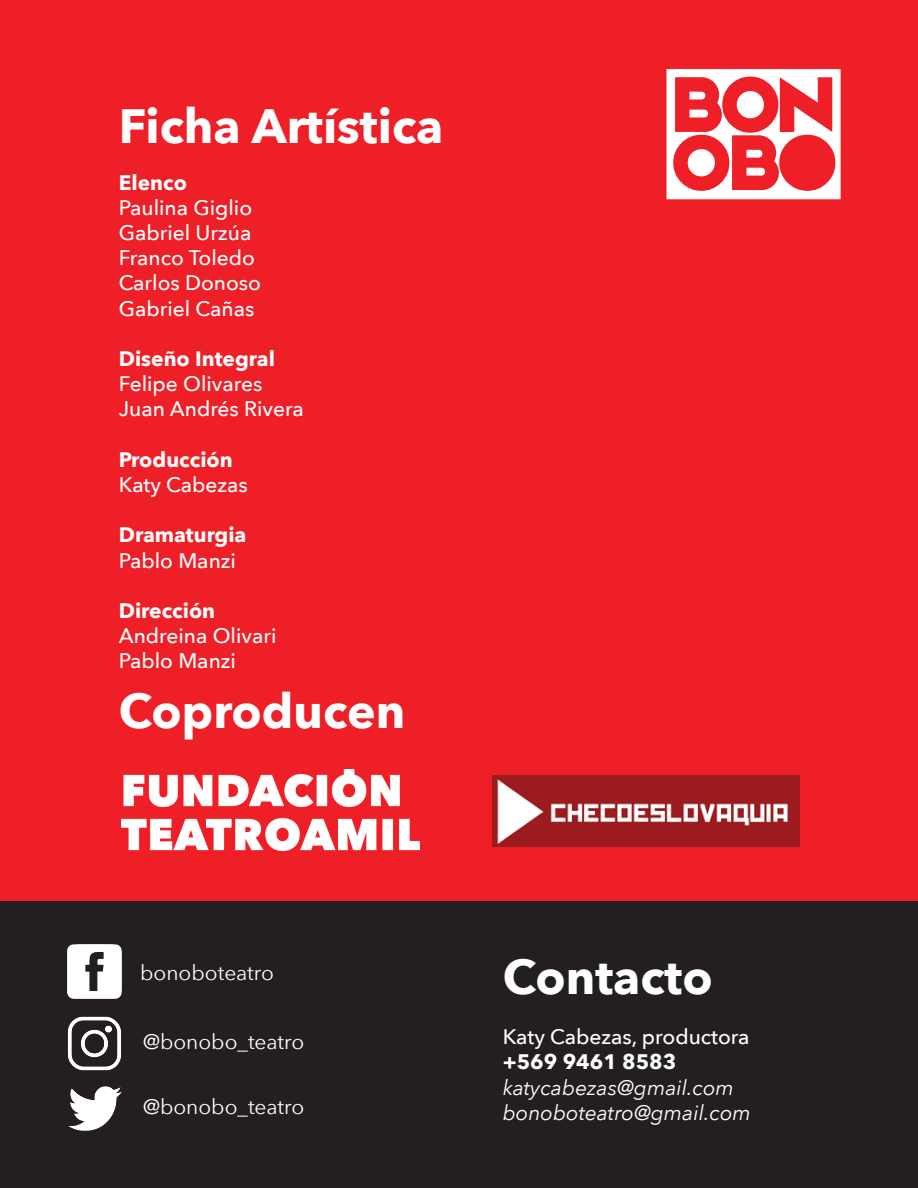
<style>
.page{position:relative;width:918px;height:1188px;background:#ee1f26}
.page>*{position:absolute;margin:0;border:0;box-sizing:border-box;transform-origin:0 0}
.t1{font:700 48px "Avenir Next";color:#fff}
.t2{font:500 21px/25.2px "Avenir Next";color:#fff}
.t3{font:700 21px "Avenir Next";color:#fff}
.t4{font:italic 21px/25.2px "Avenir Next";color:#fff}
.t5{font:21px "Avenir Next";color:#fff}
</style>
<div class="page">
<div style="left:0;top:902px;width:918px;height:286px;background:#231f20"></div>
<svg style="left:667px;top:69px;width:174px;height:130px"></svg>
<img style="left:68px;top:945px;width:53px;height:53px">
<img style="left:68px;top:1017px;width:53px;height:54px">
<img style="left:68px;top:1086px;width:54px;height:45px">
<img style="left:493px;top:775px;width:306px;height:72px">
<img style="left:122px;top:770px;width:297px;height:80px">
<h1 class="t1" style="left:119px;top:84px;width:326px">Ficha Artística</h1>
<p class="t3" style="left:119px;top:164px;width:70px">Elenco</p>
<p class="t2" style="left:119px;top:194px;width:144px">Paulina Giglio<br>Gabriel Urzúa<br>Franco Toledo<br>Carlos Donoso<br>Gabriel Cañas</p>
<p class="t3" style="left:119px;top:340px;width:158px">Diseño Integral</p>
<p class="t2" style="left:119px;top:371px;width:187px">Felipe Olivares<br>Juan Andrés Rivera</p>
<p class="t3" style="left:119px;top:441px;width:116px">Producción</p>
<p class="t2" style="left:119px;top:471px;width:131px">Katy Cabezas</p>
<p class="t3" style="left:119px;top:517px;width:129px">Dramaturgia</p>
<p class="t2" style="left:119px;top:547px;width:119px">Pablo Manzi</p>
<p class="t3" style="left:119px;top:592px;width:98px">Dirección</p>
<p class="t2" style="left:119px;top:623px;width:159px">Andreina Olivari<br>Pablo Manzi</p>
<h1 class="t1" style="left:119px;top:669px;width:288px">Coproducen</h1>
<p class="t5" style="left:140px;top:955px;width:135px">bonoboteatro</p>
<p class="t5" style="left:143px;top:1024px;width:162px">@bonobo_teatro</p>
<p class="t5" style="left:143px;top:1089px;width:162px">@bonobo_teatro</p>
<h1 class="t1" style="left:503px;top:935px;width:212px">Contacto</h1>
<p class="t2" style="left:503px;top:1023px;width:248px">Katy Cabezas, productora</p>
<p class="t3" style="left:503px;top:1044px;width:175px">+569 9461 8583</p>
<p class="t4" style="left:503px;top:1074px;width:250px">katycabezas@gmail.com bonoboteatro@gmail.com</p>
</div>
